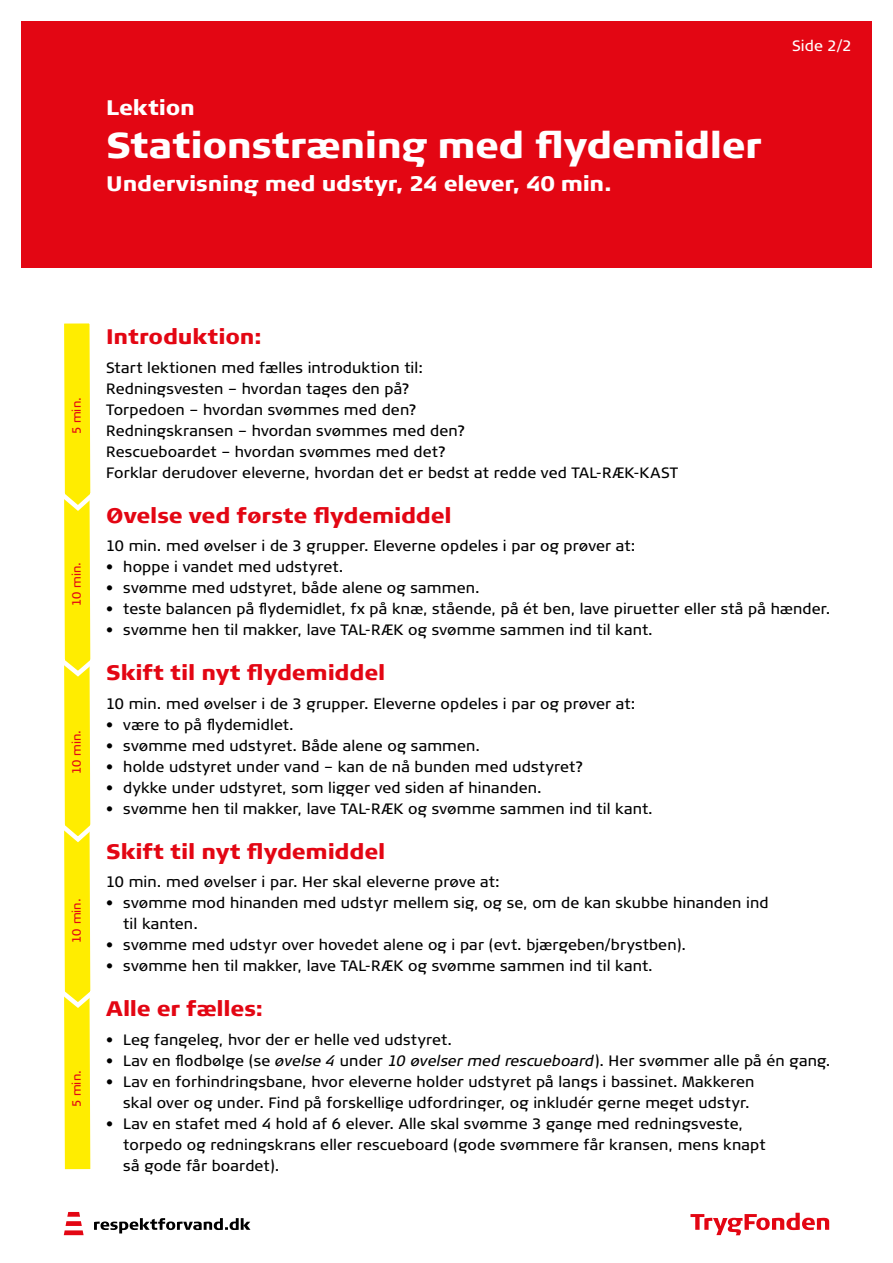
<style>
.page{position:relative;width:893px;height:1263px;background:#fff}
.page>*{position:absolute;margin:0;border:0;box-sizing:border-box;transform-origin:0 0}
.t1{font:900 36px "TRYG Column";letter-spacing:-.015em;color:#fff}
.t2{font:900 21px "TRYG Column";letter-spacing:-.01em;color:#e30613}
.t3{font:900 21px "TRYG Column";letter-spacing:-.01em;color:#fff}
.t4{font:15px/21px "TRYG Column";letter-spacing:.01em;color:#000}
.t5{font:15px "TRYG Column";color:#fff}
.t6{font:12px "TRYG Column";letter-spacing:-.005em;color:#e30613}
.s1{font-style:italic}
</style>
<div class="page">
<svg style="left:690px;top:1213px;width:139px;height:22px"></svg>
<svg style="left:94px;top:1218px;width:156px;height:15px"></svg>
<svg style="left:64px;top:1212px;width:20px;height:23px"></svg>
<svg style="left:64px;top:323px;width:27px;height:847px;background:#ffee16"></svg>
<div style="left:21px;top:21px;width:851px;height:247px;background:#e30613"></div>
<h2 class="t3" style="left:106px;top:94px;width:90px">Lektion</h2>
<h1 class="t1" style="left:106px;top:122px;width:657px">Stationstræning med flydemidler</h1>
<h2 class="t3" style="left:106px;top:170px;width:507px">Undervisning med udstyr, 24 elever, 40 min.</h2>
<p class="t5" style="left:792px;top:37px;width:61px">Side 2/2</p>
<p class="t6" style="left:70px;top:434px;width:38px;rotate:-90deg">5 min.</p>
<p class="t6" style="left:70px;top:606px;width:46px;rotate:-90deg">10 min.</p>
<p class="t6" style="left:70px;top:774px;width:46px;rotate:-90deg">10 min.</p>
<p class="t6" style="left:70px;top:943px;width:46px;rotate:-90deg">10 min.</p>
<p class="t6" style="left:70px;top:1107px;width:38px;rotate:-90deg">5 min.</p>
<h2 class="t2" style="left:106px;top:323px;width:157px">Introduktion:</h2>
<p class="t4" style="left:106px;top:357px;width:573px">Start lektionen med fælles introduktion til:<br>Redningsvesten – hvordan tages den på?<br>Torpedoen – hvordan svømmes med den?<br>Redningskransen – hvordan svømmes med den?<br>Rescueboardet – hvordan svømmes med det?<br>Forklar derudover eleverne, hvordan det er bedst at redde ved TAL-RÆK-KAST</p>
<h2 class="t2" style="left:106px;top:502px;width:347px">Øvelse ved første flydemiddel</h2>
<p class="t4" style="left:106px;top:535px;width:530px">10 min. med øvelser i de 3 grupper. Eleverne opdeles i par og prøver at:</p>
<p class="t4" style="left:106px;top:556px;width:238px">• hoppe i vandet med udstyret.</p>
<p class="t4" style="left:106px;top:577px;width:375px">• svømme med udstyret, både alene og sammen.</p>
<p class="t4" style="left:106px;top:598px;width:725px">• teste balancen på flydemidlet, fx på knæ, stående, på ét ben, lave piruetter eller stå på hænder.</p>
<p class="t4" style="left:106px;top:619px;width:548px">• svømme hen til makker, lave TAL-RÆK og svømme sammen ind til kant.</p>
<h2 class="t2" style="left:106px;top:659px;width:281px">Skift til nyt flydemiddel</h2>
<p class="t4" style="left:106px;top:693px;width:530px">10 min. med øvelser i de 3 grupper. Eleverne opdeles i par og prøver at:</p>
<p class="t4" style="left:106px;top:714px;width:189px">• være to på flydemidlet.</p>
<p class="t4" style="left:106px;top:735px;width:375px">• svømme med udstyret. Både alene og sammen.</p>
<p class="t4" style="left:106px;top:756px;width:479px">• holde udstyret under vand – kan de nå bunden med udstyret?</p>
<p class="t4" style="left:106px;top:777px;width:437px">• dykke under udstyret, som ligger ved siden af hinanden.</p>
<p class="t4" style="left:106px;top:798px;width:548px">• svømme hen til makker, lave TAL-RÆK og svømme sammen ind til kant.</p>
<h2 class="t2" style="left:106px;top:838px;width:281px">Skift til nyt flydemiddel</h2>
<p class="t4" style="left:106px;top:871px;width:395px">10 min. med øvelser i par. Her skal eleverne prøve at:</p>
<p class="t4" style="left:123px;top:892px;width:647px;text-indent:-17px">• svømme mod hinanden med udstyr mellem sig, og se, om de kan skubbe hinanden ind til kanten.</p>
<p class="t4" style="left:106px;top:934px;width:581px">• svømme med udstyr over hovedet alene og i par (evt. bjærgeben/brystben).</p>
<p class="t4" style="left:106px;top:955px;width:548px">• svømme hen til makker, lave TAL-RÆK og svømme sammen ind til kant.</p>
<h2 class="t2" style="left:106px;top:995px;width:159px">Alle er fælles:</h2>
<p class="t4" style="left:106px;top:1029px;width:347px">• Leg fangeleg, hvor der er helle ved udstyret.</p>
<p class="t4" style="left:106px;top:1050px;width:726px">• Lav en flodbølge (se <span class="s1">øvelse 4</span> under <span class="s1">10 øvelser med rescueboard</span>). Her svømmer alle på én gang.</p>
<p class="t4" style="left:123px;top:1071px;width:633px;text-indent:-17px">• Lav en forhindringsbane, hvor eleverne holder udstyret på langs i bassinet. Makkeren skal over og under. Find på forskellige udfordringer, og inkludér gerne meget udstyr.</p>
<p class="t4" style="left:123px;top:1113px;width:644px;text-indent:-17px">• Lav en stafet med 4 hold af 6 elever. Alle skal svømme 3 gange med redningsveste, torpedo og redningskrans eller rescueboard (gode svømmere får kransen, mens knapt så gode får boardet).</p>
</div>
